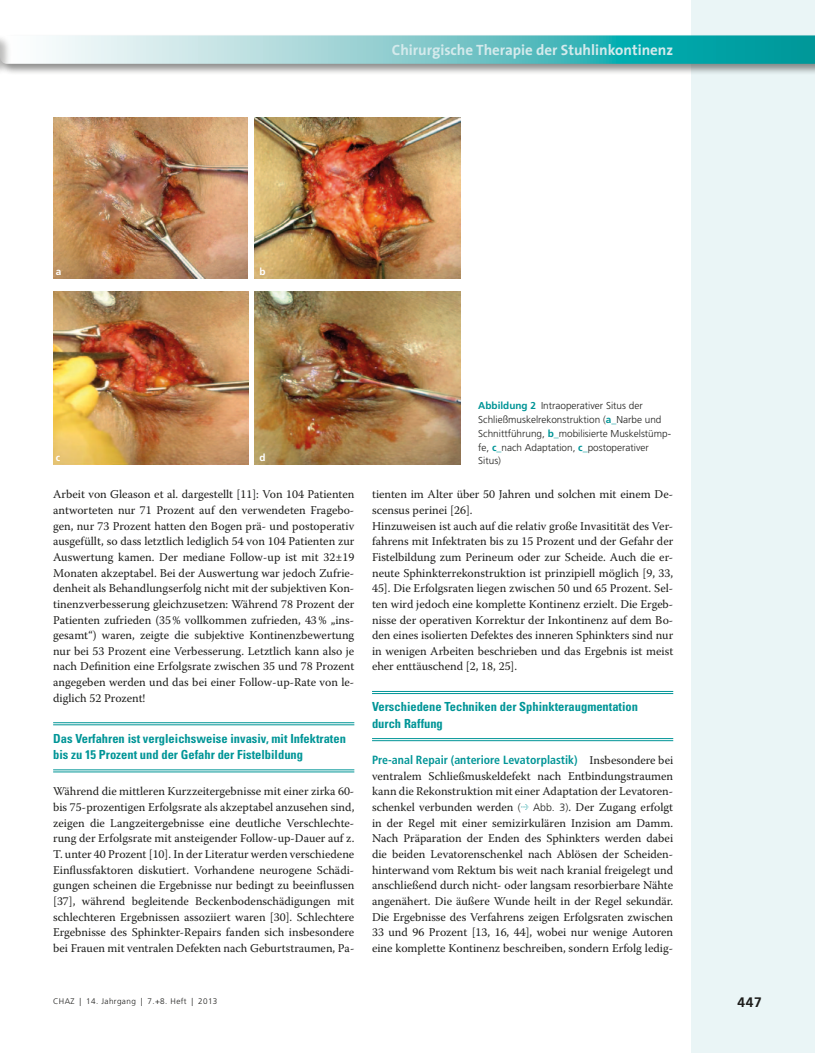
<style>
.page{position:relative;width:815px;height:1053px;background:#fff}
.page>*{position:absolute;margin:0;border:0;box-sizing:border-box;transform-origin:0 0}
.t1{font:700 15px "The Sans";color:#d4eaec}
.t2{font:700 13.75px "Frutiger LT Std";color:#1d1d1b}
.t3{font:700 condensed 12.5px/16.2px "Univers LT Std";color:#009597}
.t4{font:11.88px/15.6px "Warnock Pro";color:#1d1d1b;text-align:justify}
.t5{font:700 condensed 11.88px "Frutiger LT Std";color:#009597}
.t6{font:300 10px/13.8px "Frutiger LT Std";color:#1d1d1b}
.t7{font:700 10px "Frutiger LT Std";color:#fff}
.t8{font:300 8.12px "Frutiger LT Std";letter-spacing:.05em;color:#1d1d1b}
.s1{font-weight:700;color:#009597}
.s2{font-family:"Warnock Pro";font-weight:400;font-stretch:normal;color:#1d1d1b}
.s3{font-family:"Frutiger LT Std";font-weight:300;font-size:10.62px}
</style>
<div class="page">
<div style="left:691px;top:0;width:124px;height:1052px;background:#eaf5f6"></div>
<div style="left:0;top:34px;width:815px;height:42px;background:#1d1d1b;opacity:.5"></div>
<div style="left:0;top:34px;width:12px;height:42px;background:#1d1d1b;opacity:.3"></div>
<svg style="left:0;top:35px;width:815px;height:29px"></svg>
<hr style="left:53px;top:722px;width:301px;height:1px;background:#009597">
<hr style="left:53px;top:724px;width:301px;height:1px;background:#009597">
<hr style="left:53px;top:769px;width:301px;height:1px;background:#009597">
<hr style="left:53px;top:771px;width:301px;height:1px;background:#009597">
<hr style="left:372px;top:691px;width:301px;height:1px;background:#009597">
<hr style="left:372px;top:693px;width:301px;height:1px;background:#009597">
<hr style="left:372px;top:738px;width:301px;height:1px;background:#009597">
<hr style="left:372px;top:740px;width:301px;height:1px;background:#009597">
<img style="left:53px;top:117px;width:195px;height:161px">
<img style="left:254px;top:117px;width:207px;height:161px">
<img style="left:254px;top:291px;width:207px;height:173px">
<img style="left:53px;top:291px;width:195px;height:173px">
<p class="t1" style="left:392px;top:38px;width:283px">Chirurgische Therapie der Stuhlinkontinenz</p>
<p class="t7" style="left:56px;top:266px;width:7px">a</p>
<p class="t7" style="left:259px;top:266px;width:8px">b</p>
<p class="t7" style="left:56px;top:452px;width:6px">c</p>
<p class="t7" style="left:259px;top:452px;width:8px">d</p>
<p class="t4" style="left:53px;top:486px;width:303px">Arbeit von Gleason et al. dargestellt [11]: Von 104 Patienten antworteten nur 71 Prozent auf den verwendeten Fragebo&shy;gen, nur 73 Prozent hatten den Bogen prä- und postoperativ ausgefüllt, so dass letztlich lediglich 54 von 104 Patienten zur Auswertung kamen. Der mediane Follow-up ist mit 32±19<br>Monaten akzeptabel. Bei der Auswertung war jedoch Zufrie&shy;denheit als Behandlungserfolg nicht mit der subjektiven Kon&shy;tinenzverbesserung gleichzusetzen: Während 78 Prozent der Patienten zufrieden (35% vollkommen zufrieden, 43% „ins&shy;gesamt“) waren, zeigte die subjektive Kontinenzbewertung nur bei 53 Prozent eine Verbesserung. Letztlich kann also je nach Definition eine Erfolgsrate zwischen 35 und 78 Prozent angegeben werden und das bei einer Follow-up-Rate von le&shy;diglich 52 Prozent!</p>
<p class="t3" style="left:53px;top:730px;width:294px">Das Verfahren ist vergleichsweise invasiv, mit Infektraten bis zu 15 Prozent und der Gefahr der Fistelbildung</p>
<p class="t4" style="left:53px;top:783px;width:303px">Während die mittleren Kurzzeitergebnisse mit einer zirka 60- bis 75-prozentigen Erfolgsrate als akzeptabel anzusehen sind, zeigen die Langzeitergebnisse eine deutliche Verschlechte&shy;rung der Erfolgsrate mit ansteigender Follow-up-Dauer auf z.<br>T. unter 40 Prozent [10]. In der Literatur werden verschiedene Einflussfaktoren diskutiert. Vorhandene neurogene Schädi&shy;gungen scheinen die Ergebnisse nur bedingt zu beeinflussen [37], während begleitende Beckenbodenschädigungen mit schlechteren Ergebnissen assoziiert waren [30]. Schlechtere Ergebnisse des Sphinkter-Repairs fanden sich insbesondere bei Frauen mit ventralen Defekten nach Geburtstraumen, Pa-</p>
<p class="t6" style="left:478px;top:399px;width:194px"><span class="s1">Abbildung 2</span> Intraoperativer Situs der Schließmuskelrekonstruktion (<span class="s1">a_</span>Narbe und Schnittführung, <span class="s1">b_</span>mobilisierte Muskelstümp&shy;fe, <span class="s1">c_</span>nach Adaptation, <span class="s1">c_</span>postoperativer Situs)</p>
<p class="t4" style="left:372px;top:486px;width:303px;text-align:left">tienten im Alter über 50 Jahren und solchen mit einem De&shy;scensus perinei [26].<br>Hinzuweisen ist auch auf die relativ große Invasitität des Ver&shy;fahrens mit Infektraten bis zu 15 Prozent und der Gefahr der Fistelbildung zum Perineum oder zur Scheide. Auch die er&shy;neute Sphinkterrekonstruktion ist prinzipiell möglich [9, 33, 45]. Die Erfolgsraten liegen zwischen 50 und 65 Prozent. Sel&shy;ten wird jedoch eine komplette Kontinenz erzielt. Die Ergeb&shy;nisse der operativen Korrektur der Inkontinenz auf dem Bo&shy;den eines isolierten Defektes des inneren Sphinkters sind nur in wenigen Arbeiten beschrieben und das Ergebnis ist meist eher enttäuschend [2, 18, 25].</p>
<p class="t3" style="left:372px;top:698px;width:267px">Verschiedene Techniken der Sphinkteraugmentation durch Raffung</p>
<p class="t5" style="left:372px;top:753px;width:303px">Pre-anal Repair (anteriore Levatorplastik) <span class="s2">Insbesondere bei</span></p>
<p class="t4" style="left:372px;top:767px;width:303px">ventralem Schließmuskeldefekt nach Entbindungstraumen kann die Rekonstruktion mit einer Adaptation der Levatoren&shy;schenkel verbunden werden <span class="s3">( Abb. 3)</span>. Der Zugang erfolgt in der Regel mit einer semizirkulären Inzision am Damm.<br>Nach Präparation der Enden des Sphinkters werden dabei die beiden Levatorenschenkel nach Ablösen der Scheiden&shy;hinterwand vom Rektum bis weit nach kranial freigelegt und anschließend durch nicht- oder langsam resorbierbare Nähte angenähert. Die äußere Wunde heilt in der Regel sekundär.<br>Die Ergebnisse des Verfahrens zeigen Erfolgsraten zwischen 33 und 96 Prozent [13, 16, 44], wobei nur wenige Autoren eine komplette Kontinenz beschreiben, sondern Erfolg ledig-</p>
<p class="t8" style="left:53px;top:996px;width:166px">CHAZ | 14. Jahrgang | 7.+8. Heft | 2013</p>
<p class="t2" style="left:738px;top:994px;width:26px">447</p>
</div>
